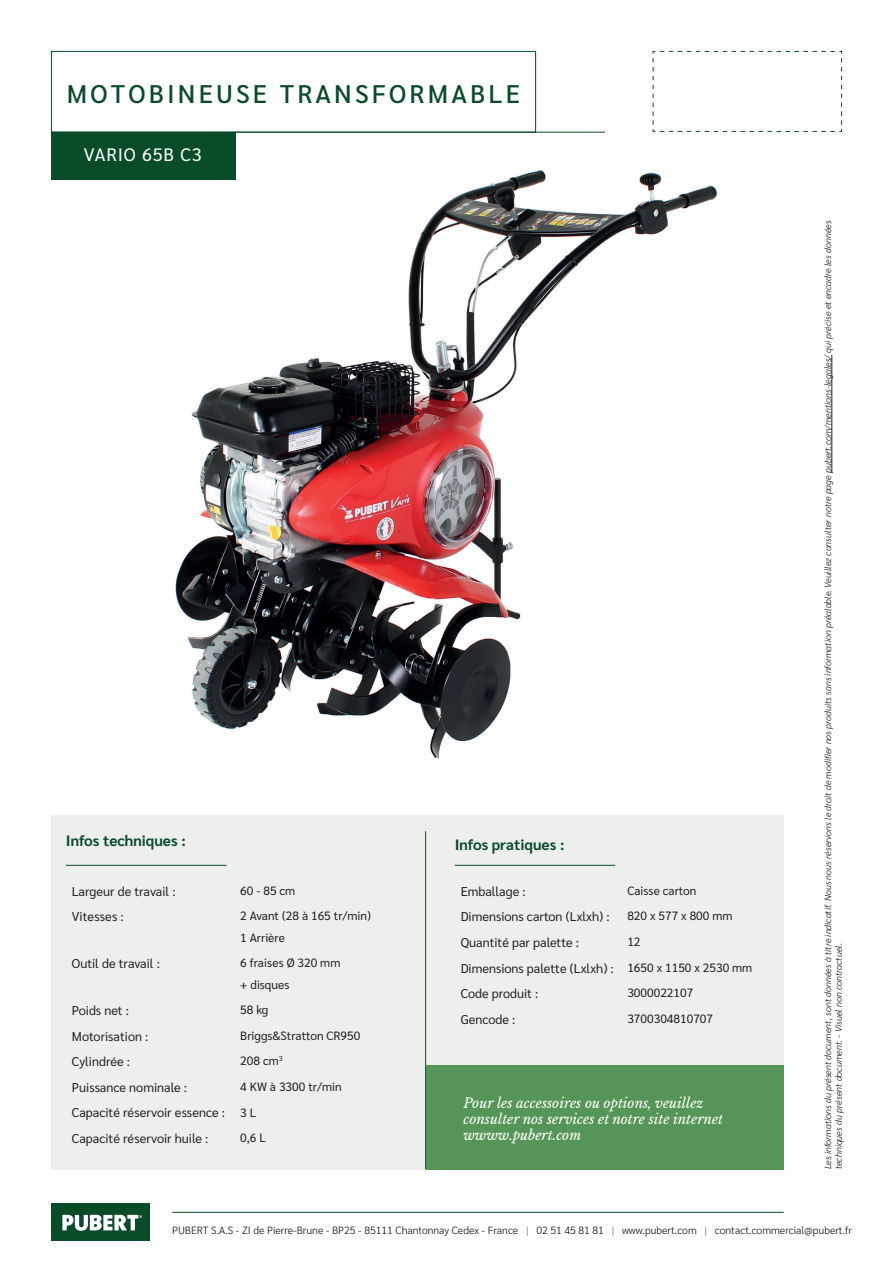
<style>
.page{position:relative;width:893px;height:1263px;background:#fff}
.page>*{position:absolute;margin:0;border:0;box-sizing:border-box;transform-origin:0 0}
.t1{font:500 25.5px "Sarabun";letter-spacing:.125em;color:#0a4c27}
.t2{font:18px "Sarabun";letter-spacing:.05em;color:#fff}
.t3{font:700 15px "Sarabun";color:#0a4c27}
.t4{font:italic 13.5px/16.2px "Libre Baskerville";color:#fff}
.t5{font:12.75px/25.7px "Sarabun";color:#231f20}
.t6{font:12px/22px "Sarabun";color:#231f20}
.t7{font:300 10.5px "Sarabun";color:#231f20}
.t8{font:italic 300 9px/10.8px "Sarabun";color:#231f20}
.s1{font-size:12px}
.s2{color:#559558}
</style>
<div class="page">
<img style="left:175px;top:170px;width:542px;height:590px">
<div style="left:51px;top:815px;width:733px;height:354px;background:#edefed"></div>
<div style="left:51px;top:51px;width:485px;height:81px;border:1px solid #0a4c27"></div>
<svg style="left:652px;top:51px;width:190px;height:81px"></svg>
<hr style="left:51px;top:132px;width:554px;height:1px;background:#0a4c27">
<hr style="left:172px;top:1212px;width:612px;height:1px;background:#0a4c27">
<div style="left:51px;top:133px;width:185px;height:47px;background:#0a4c27"></div>
<hr style="left:832px;top:355px;width:1px;height:118px;background:#231f20">
<hr style="left:66px;top:865px;width:160px;height:1px;background:#0a4c27">
<hr style="left:455px;top:865px;width:160px;height:1px;background:#0a4c27">
<hr style="left:425px;top:831px;width:1px;height:338px;background:#0a4c27">
<div style="left:426px;top:1065px;width:358px;height:104px;background:#559558"></div>
<div style="left:51px;top:1203px;width:99px;height:38px;background:#0a4c27"></div>
<svg style="left:62px;top:1215px;width:80px;height:16px"></svg>
<h1 class="t1" style="left:67px;top:80px;width:455px">MOTOBINEUSE TRANSFORMABLE</h1>
<h2 class="t2" style="left:84px;top:144px;width:119px">VARIO 65B C3</h2>
<h3 class="t3" style="left:66px;top:832px;width:121px">Infos techniques :</h3>
<h3 class="t3" style="left:455px;top:836px;width:111px">Infos pratiques :</h3>
<h3 class="t5" style="left:72px;top:878px;width:105px">Largeur de travail :</h3>
<h3 class="t6" style="left:240px;top:880px;width:56px">60 - 85 cm</h3>
<h3 class="t5" style="left:72px;top:904px;width:53px">Vitesses :</h3>
<h3 class="t6" style="left:240px;top:905px;width:132px">2 Avant (28 à 165 tr/min)<br>1 Arrière</h3>
<h3 class="t5" style="left:72px;top:951px;width:90px">Outil de travail :</h3>
<h3 class="t6" style="left:240px;top:952px;width:102px">6 fraises Ø 320 mm + disques</h3>
<h3 class="t5" style="left:72px;top:998px;width:59px">Poids net :</h3>
<h3 class="t6" style="left:240px;top:999px;width:29px">58 kg</h3>
<h3 class="t5" style="left:72px;top:1023px;width:78px">Motorisation :</h3>
<h3 class="t6" style="left:240px;top:1024px;width:122px">Briggs&amp;Stratton CR950</h3>
<h3 class="t5" style="left:72px;top:1049px;width:60px">Cylindrée :</h3>
<h3 class="t6" style="left:240px;top:1050px;width:44px">208 cm<sup>3</sup></h3>
<h3 class="t5" style="left:72px;top:1074px;width:117px">Puissance nominale :</h3>
<h3 class="t6" style="left:240px;top:1076px;width:103px">4 KW à 3300 tr/min</h3>
<h3 class="t5" style="left:72px;top:1100px;width:186px">Capacité réservoir essence : <span class="s1">3 L<br></span>Capacité réservoir huile :</h3>
<h3 class="t5" style="left:461px;top:878px;width:66px">Emballage :</h3>
<h3 class="t6" style="left:627px;top:880px;width:70px">Caisse carton</h3>
<h3 class="t5" style="left:461px;top:904px;width:150px">Dimensions carton (Lxlxh) :</h3>
<h3 class="t6" style="left:627px;top:905px;width:107px">820 x 577 x 800 mm</h3>
<h3 class="t5" style="left:461px;top:930px;width:120px">Quantité par palette :</h3>
<h3 class="t6" style="left:627px;top:931px;width:15px">12</h3>
<h3 class="t5" style="left:461px;top:955px;width:293px">Dimensions palette (Lxlxh) : <span class="s1">1650 x 1150 x 2530 mm<br></span>Code produit :</h3>
<h3 class="t6" style="left:627px;top:982px;width:67px">3000022107</h3>
<h3 class="t5" style="left:461px;top:1006px;width:56px">Gencode :</h3>
<h3 class="t6" style="left:627px;top:1008px;width:87px">3700304810707</h3>
<h3 class="t4" style="left:463px;top:1095px;width:261px">Pour les accessoires ou options, veuillez consulter nos services et notre site internet wwww.pubert.com</h3>
<h3 class="t6" style="left:240px;top:1127px;width:27px">0,6 L</h3>
<p class="t8" style="left:823px;top:1169px;width:950px;rotate:-90deg">Les informations du présent document, sont données à titre indicatif. Nous nous réservons le droit de modifier nos produits sans information préalable. Veuillez consulter notre page pubert.com/mentions-legales/ qui précise et encadre les données techniques du présent document. - Visuel non contractuel.</p>
<p class="t7" style="left:172px;top:1224px;width:681px">PUBERT S.A.S - ZI de Pierre-Brune - BP25 - 85111 Chantonnay Cedex - France <span class="s2">|</span> 02 51 45 81 81 <span class="s2">|</span> www.pubert.com <span class="s2">|</span> contact.commercial@pubert.fr</p>
</div>
